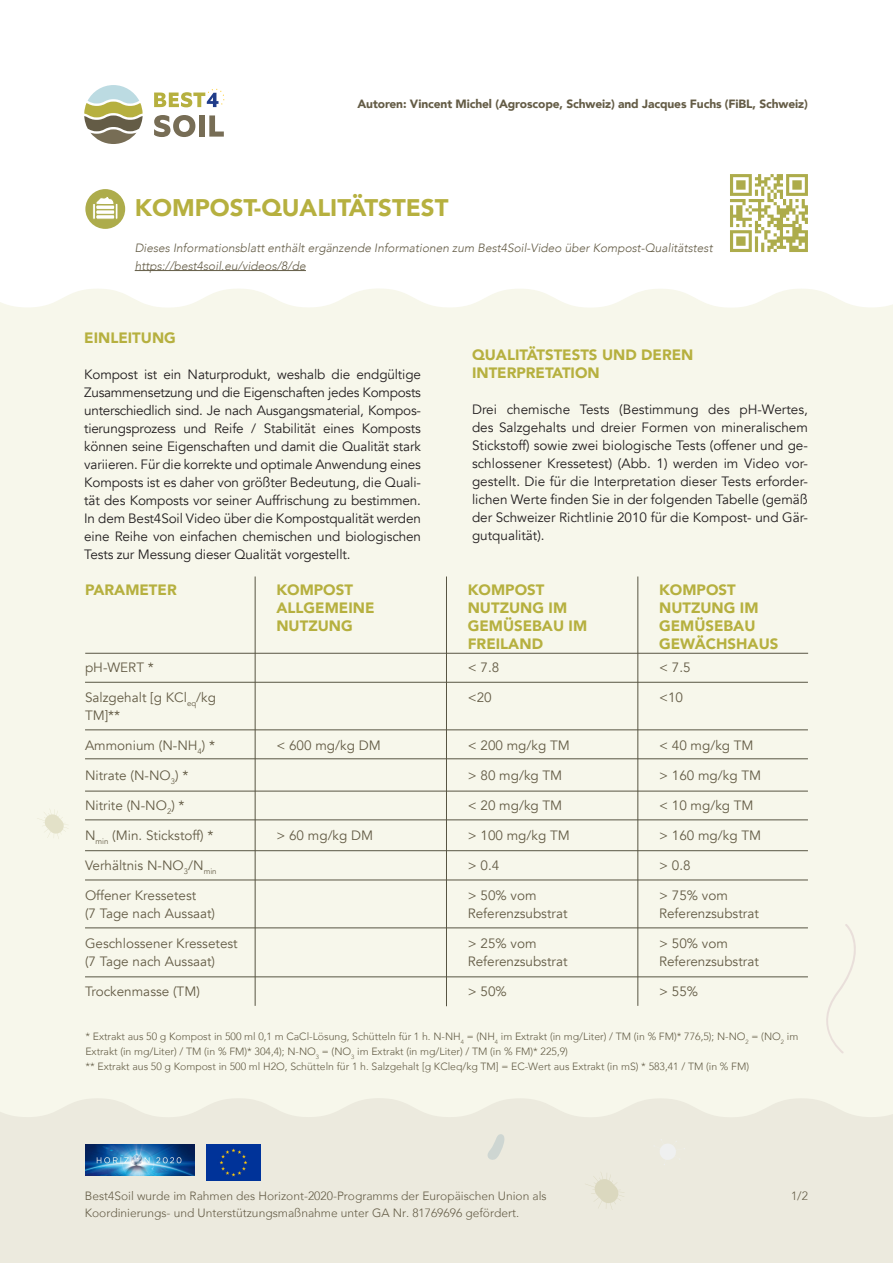
<style>
.page{position:relative;width:893px;height:1263px;background:#fff}
.page>*{position:absolute;margin:0;border:0;box-sizing:border-box;transform-origin:0 0}
.t1{font:900 24px "Avenir";color:#b6b03f}
.t2{font:900 15px/18px "Avenir";color:#b6b03f}
.t3{font:13.5px/18px "Avenir";letter-spacing:-.005em;color:#231f20;text-align:justify}
.t4{font:13.5px/18px "Avenir";color:#645c46}
.t5{font:300 12px "Avenir";color:#645c46}
.t6{font:italic 300 12px "Avenir";color:#645c46}
.t7{font:900 12px "Avenir";letter-spacing:-.01em;color:#645c46}
.t8{font:300 10.5px/15px "Avenir";color:#635c45}
</style>
<div class="page">
<div style="left:0;top:288px;width:893px;height:810px;background:#f7f7eb"></div>
<div style="left:0;top:1098px;width:893px;height:165px;background:#eceade"></div>
<svg style="left:585px;top:1172px;width:40px;height:38px;background:#e6e4d4"></svg>
<div style="left:810px;top:924px;width:54px;height:129px;background:#f7f7eb"></div>
<svg style="left:653px;top:1139px;width:32px;height:26px"></svg>
<svg style="left:487px;top:1134px;width:19px;height:27px"></svg>
<svg style="left:37px;top:808px;width:32px;height:31px"></svg>
<img style="left:85px;top:1144px;width:109px;height:31px">
<img style="left:207px;top:1144px;width:53px;height:36px">
<svg style="left:84px;top:85px;width:59px;height:59px"></svg>
<svg style="left:154px;top:115px;width:41px;height:22px"></svg>
<div style="left:199px;top:115px;width:6px;height:22px;background:#776d55"></div>
<svg style="left:209px;top:115px;width:15px;height:22px"></svg>
<svg style="left:154px;top:89px;width:70px;height:18px"></svg>
<hr style="left:135px;top:270px;width:171px;height:1px;background:#645c46">
<hr style="left:85px;top:758px;width:723px;height:1px;background:#585543">
<hr style="left:85px;top:730px;width:723px;height:1px;background:#585543">
<hr style="left:85px;top:682px;width:723px;height:1px;background:#585543">
<hr style="left:85px;top:820px;width:723px;height:1px;background:#585543">
<hr style="left:85px;top:791px;width:723px;height:1px;background:#585543">
<hr style="left:85px;top:850px;width:723px;height:1px;background:#585543">
<hr style="left:85px;top:880px;width:723px;height:1px;background:#585543">
<hr style="left:85px;top:928px;width:723px;height:1px;background:#585543">
<hr style="left:85px;top:976px;width:723px;height:1px;background:#585543">
<hr style="left:255px;top:576px;width:1px;height:430px;background:#585543">
<hr style="left:446px;top:576px;width:1px;height:430px;background:#585543">
<hr style="left:638px;top:576px;width:1px;height:430px;background:#585543">
<div style="left:85px;top:189px;width:40px;height:40px;background:#adac4b;border-radius:50%"></div>
<svg style="left:96px;top:205px;width:19px;height:5px"></svg>
<svg style="left:96px;top:210px;width:19px;height:4px"></svg>
<svg style="left:96px;top:215px;width:19px;height:4px"></svg>
<svg style="left:92px;top:203px;width:4px;height:16px"></svg>
<div style="left:115px;top:203px;width:3px;height:16px;background:#fff;border:1px solid #adac4b"></div>
<svg style="left:95px;top:189px;width:19px;height:16px"></svg>
<hr style="left:85px;top:653px;width:723px;height:1px;background:#585543">
<svg style="left:730px;top:174px;width:78px;height:78px"></svg>
<p class="t7" style="left:357px;top:93px;width:452px">Autoren: Vincent Michel (Agroscope, Schweiz) and Jacques Fuchs (FiBL, Schweiz)</p>
<p class="t1" style="left:135px;top:187px;width:315px">KOMPOST-QUALITÄTSTEST</p>
<p class="t6" style="left:135px;top:240px;width:579px">Dieses Informationsblatt enthält ergänzende Informationen zum Best4Soil-Video über Kompost-Qualitätstest</p>
<p class="t6" style="left:135px;top:258px;width:173px">https://best4soil.eu/videos/8/de</p>
<p class="t2" style="left:84px;top:328px;width:93px">EINLEITUNG</p>
<p class="t3" style="left:84px;top:365px;width:338px">Kompost ist ein Naturprodukt, weshalb die endgültige Zusammensetzung und die Eigenschaften jedes Komposts unterschiedlich sind. Je nach Ausgangsmaterial, Kompos&shy;tierungsprozess und Reife / Stabilität eines Komposts können seine Eigenschaften und damit die Qualität stark variieren. Für die korrekte und optimale Anwendung eines Komposts ist es daher von größter Bedeutung, die Quali&shy;tät des Komposts vor seiner Auffrischung zu bestimmen.<br>In dem Best4Soil Video über die Kompostqualität werden eine Reihe von einfachen chemischen und biologischen Tests zur Messung dieser Qualität vorgestellt.</p>
<p class="t2" style="left:85px;top:580px;width:93px">PARAMETER</p>
<p class="t2" style="left:276px;top:580px;width:78px">KOMPOST</p>
<p class="t2" style="left:276px;top:598px;width:100px">ALLGEMEINE</p>
<p class="t2" style="left:276px;top:616px;width:78px">NUTZUNG</p>
<p class="t2" style="left:472px;top:346px;width:223px">QUALITÄTSTESTS UND DEREN</p>
<p class="t2" style="left:472px;top:364px;width:129px">INTERPRETATION</p>
<p class="t3" style="left:472px;top:401px;width:337px">Drei chemische Tests (Bestimmung des pH-Wertes, des Salzgehalts und dreier Formen von mineralischem Stickstoff) sowie zwei biologische Tests (offener und ge&shy;schlossener Kressetest) (Abb. 1) werden im Video vor&shy;gestellt. Die für die Interpretation dieser Tests erforder&shy;lichen Werte finden Sie in der folgenden Tabelle (gemäß der Schweizer Richtlinie 2010 für die Kompost- und Gär&shy;gutqualität).</p>
<p class="t2" style="left:468px;top:580px;width:78px">KOMPOST</p>
<p class="t2" style="left:468px;top:598px;width:101px">NUTZUNG IM</p>
<p class="t2" style="left:468px;top:616px;width:121px">GEMÜSEBAU IM<br>FREILAND</p>
<p class="t2" style="left:659px;top:580px;width:78px">KOMPOST</p>
<p class="t2" style="left:659px;top:598px;width:101px">NUTZUNG IM</p>
<p class="t2" style="left:659px;top:616px;width:98px">GEMÜSEBAU</p>
<p class="t2" style="left:659px;top:634px;width:121px">GEWÄCHSHAUS</p>
<p class="t4" style="left:85px;top:658px;width:70px">pH-WERT *</p>
<p class="t4" style="left:85px;top:688px;width:132px">Salzgehalt [g KCl<sub>eq</sub>/kg<br>TM]**</p>
<p class="t4" style="left:85px;top:736px;width:132px">Ammonium (N-NH<sub>4</sub>) *</p>
<p class="t4" style="left:85px;top:766px;width:105px">Nitrate (N-NO<sub>3</sub>) *</p>
<p class="t4" style="left:85px;top:796px;width:101px">Nitrite (N-NO<sub>2</sub>) *</p>
<p class="t4" style="left:85px;top:826px;width:130px">N<sub>min</sub> (Min. Stickstoff) *</p>
<p class="t4" style="left:85px;top:856px;width:133px">Verhältnis N-NO<sub>3</sub>/N<sub>min</sub></p>
<p class="t4" style="left:85px;top:886px;width:113px">Offener Kressetest</p>
<p class="t4" style="left:85px;top:904px;width:132px">(7 Tage nach Aussaat)</p>
<p class="t4" style="left:85px;top:934px;width:154px">Geschlossener Kressetest</p>
<p class="t4" style="left:85px;top:952px;width:132px">(7 Tage nach Aussaat)</p>
<p class="t4" style="left:85px;top:982px;width:116px">Trockenmasse (TM)</p>
<p class="t4" style="left:468px;top:659px;width:33px">&lt; 7.8</p>
<p class="t4" style="left:468px;top:689px;width:26px">&lt;20</p>
<p class="t4" style="left:468px;top:737px;width:104px">&lt; 200 mg/kg TM</p>
<p class="t4" style="left:468px;top:767px;width:96px">&gt; 80 mg/kg TM</p>
<p class="t4" style="left:468px;top:797px;width:96px">&lt; 20 mg/kg TM</p>
<p class="t4" style="left:468px;top:827px;width:104px">&gt; 100 mg/kg TM</p>
<p class="t4" style="left:468px;top:857px;width:33px">&gt; 0.4</p>
<p class="t4" style="left:468px;top:887px;width:70px">&gt; 50% vom</p>
<p class="t4" style="left:468px;top:905px;width:101px">Referenzsubstrat</p>
<p class="t4" style="left:468px;top:935px;width:70px">&gt; 25% vom</p>
<p class="t4" style="left:468px;top:953px;width:101px">Referenzsubstrat</p>
<p class="t4" style="left:468px;top:983px;width:41px">&gt; 50%</p>
<p class="t4" style="left:659px;top:659px;width:33px">&lt; 7.5</p>
<p class="t4" style="left:659px;top:689px;width:26px">&lt;10</p>
<p class="t4" style="left:659px;top:737px;width:96px">&lt; 40 mg/kg TM</p>
<p class="t4" style="left:659px;top:767px;width:104px">&gt; 160 mg/kg TM</p>
<p class="t4" style="left:659px;top:797px;width:96px">&lt; 10 mg/kg TM</p>
<p class="t4" style="left:659px;top:827px;width:104px">&gt; 160 mg/kg TM</p>
<p class="t4" style="left:659px;top:857px;width:33px">&gt; 0.8</p>
<p class="t4" style="left:659px;top:887px;width:70px">&gt; 75% vom</p>
<p class="t4" style="left:659px;top:905px;width:101px">Referenzsubstrat</p>
<p class="t4" style="left:659px;top:935px;width:70px">&gt; 50% vom</p>
<p class="t4" style="left:659px;top:953px;width:101px">Referenzsubstrat</p>
<p class="t4" style="left:659px;top:983px;width:41px">&gt; 55%</p>
<p class="t8" style="left:85px;top:1029px;width:714px">* Extrakt aus 50 g Kompost in 500 ml 0,1 m CaCl-Lösung, Schütteln für 1 h. N-NH<sub>4</sub> = (NH<sub>4</sub> im Extrakt (in mg/Liter) / TM (in % FM)* 776,5); N-NO<sub>2</sub> = (NO<sub>2</sub> im<br>Extrakt (in mg/Liter) / TM (in % FM)* 304,4); N-NO<sub>3</sub> = (NO<sub>3</sub> im Extrakt (in mg/Liter) / TM (in % FM)* 225,9)</p>
<p class="t8" style="left:85px;top:1059px;width:665px">** Extrakt aus 50 g Kompost in 500 ml H2O, Schütteln für 1 h. Salzgehalt [g KCleq/kg TM] = EC-Wert aus Extrakt (in mS) * 583,41 / TM (in % FM)</p>
<p class="t4" style="left:276px;top:736px;width:106px">&lt; 600 mg/kg DM</p>
<p class="t4" style="left:276px;top:826px;width:98px">&gt; 60 mg/kg DM</p>
<p class="t5" style="left:85px;top:1189px;width:463px">Best4Soil wurde im Rahmen des Horizont-2020-Programms der Europäischen Union als</p>
<p class="t5" style="left:85px;top:1205px;width:436px">Koordinierungs- und Unterstützungsmaßnahme unter GA Nr. 81769696 gefördert.</p>
<p class="t5" style="left:791px;top:1189px;width:18px">1/2</p>
</div>
